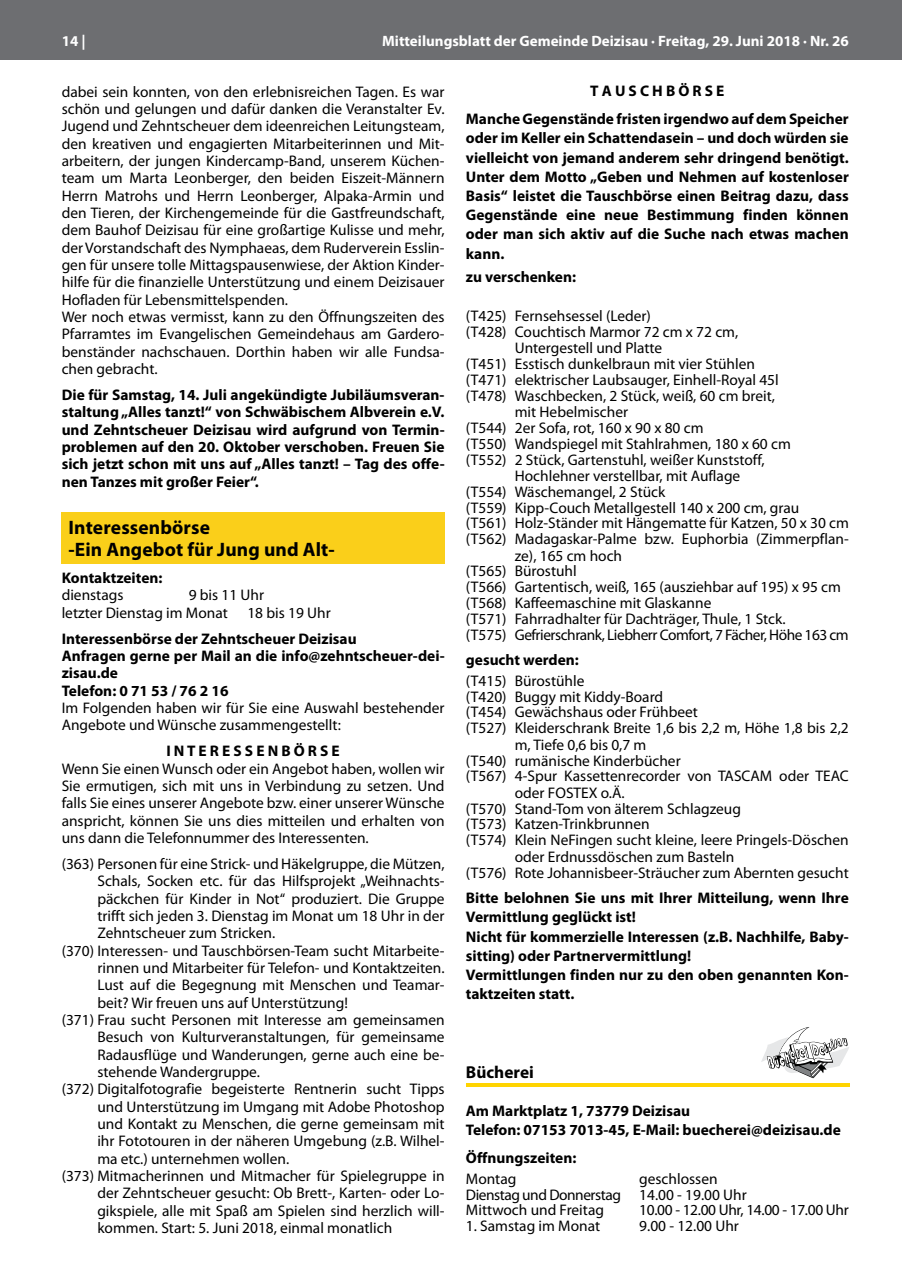
<style>
.page{position:relative;width:902px;height:1280px;background:#fff}
.page>*{position:absolute;margin:0;border:0;box-sizing:border-box;transform-origin:0 0}
.t1{font:700 19.5px/22.2px "Myriad Pro";letter-spacing:.005em;color:#000}
.t2{font:700 17.25px "Myriad Pro";color:#000}
.t3{font:15.3px/17.4px "Myriad Pro";color:#000}
.t4{font:700 15.3px/19.2px "Myriad Pro";color:#000}
.t5{font:15.3px "Myriad Pro";letter-spacing:-.03em;color:#000}
.t6{font:15.3px "Myriad Pro";letter-spacing:-.02em;color:#000}
.t7{font:700 15px "Myriad Pro";color:#fff}
</style>
<div class="page">
<div style="left:0;top:0;width:901px;height:60px;background:#6d6e71"></div>
<div style="left:62px;top:512px;width:383px;height:51px;background:#facf1a"></div>
<svg style="left:761px;top:1027px;width:88px;height:51px"></svg>
<hr style="left:466px;top:1083px;width:383px;height:3px;background:#ffd400">
<p class="t7" style="left:62px;top:31px;width:25px">14 |</p>
<p class="t7" style="left:382px;top:31px;width:468px">Mitteilungsblatt der Gemeinde Deizisau · Freitag, 29. Juni 2018 · Nr. 26</p>
<p class="t3" style="left:62px;top:82px;width:384px">dabei sein konnten, von den erlebnisreichen Tagen. Es war schön und gelungen und dafür danken die Veranstalter Ev.<br>Jugend und Zehntscheuer dem ideenreichen Leitungsteam, den kreativen und engagierten Mitarbeiterinnen und Mit&shy;arbeitern, der jungen Kindercamp-Band, unserem Küchen&shy;team um Marta Leonberger, den beiden Eiszeit-Männern Herrn Matrohs und Herrn Leonberger, Alpaka-Armin und den Tieren, der Kirchengemeinde für die Gastfreundschaft, dem Bauhof Deizisau für eine großartige Kulisse und mehr, der Vorstandschaft des Nymphaeas, dem Ruderverein Esslin&shy;gen für unsere tolle Mittagspausenwiese, der Aktion Kinder&shy;hilfe für die finanzielle Unterstützung und einem Deizisauer Hofladen für Lebensmittelspenden.<br>Wer noch etwas vermisst, kann zu den Öffnungszeiten des Pfarramtes im Evangelischen Gemeindehaus am Gardero&shy;benständer nachschauen. Dorthin haben wir alle Fundsa&shy;chen gebracht.</p>
<p class="t4" style="left:62px;top:386px;width:384px;line-height:17.4px;text-align:justify">Die für Samstag, 14. Juli angekündigte Jubiläumsveran&shy;staltung „Alles tanzt!“ von Schwäbischem Albverein e.V. und Zehntscheuer Deizisau wird aufgrund von Termin&shy;problemen auf den 20. Oktober verschoben. Freuen Sie sich jetzt schon mit uns auf „Alles tanzt! – Tag des offe&shy;nen Tanzes mit großer Feier“.</p>
<p class="t1" style="left:68px;top:516px;width:268px">Interessenbörse<br>-Ein Angebot für Jung und Alt-</p>
<p class="t4" style="left:62px;top:568px;width:102px">Kontaktzeiten:</p>
<p class="t3" style="left:62px;top:586px;width:63px">dienstags</p>
<p class="t4" style="left:466px;top:77px;width:384px;line-height:27.8px;text-align:center">T A U S C H B Ö R S E<br>Manche Gegenstände fristen irgendwo auf dem Speicher</p>
<p class="t4" style="left:466px;top:128px;width:384px;text-align:justify">oder im Keller ein Schattendasein – und doch würden sie vielleicht von jemand anderem sehr dringend benötigt.<br>Unter dem Motto „Geben und Nehmen auf kostenloser Basis“ leistet die Tauschbörse einen Beitrag dazu, dass Gegenstände eine neue Bestimmung finden können oder man sich aktiv auf die Suche nach etwas machen kann.</p>
<p class="t4" style="left:466px;top:267px;width:112px">zu verschenken:</p>
<p class="t3" style="left:466px;top:307px;width:186px">(T425) Fernsehsessel (Leder)</p>
<p class="t3" style="left:466px;top:323px;width:274px">(T428) Couchtisch Marmor 72 cm x 72 cm,</p>
<p class="t3" style="left:514px;top:339px;width:149px">Untergestell und Platte</p>
<p class="t3" style="left:466px;top:355px;width:290px">(T451) Esstisch dunkelbraun mit vier Stühlen</p>
<p class="t3" style="left:466px;top:371px;width:314px">(T471) elektrischer Laubsauger, Einhell-Royal 45l</p>
<p class="t3" style="left:466px;top:387px;width:310px">(T478) Waschbecken, 2 Stück, weiß, 60 cm breit,</p>
<p class="t3" style="left:514px;top:403px;width:115px">mit Hebelmischer</p>
<p class="t3" style="left:466px;top:419px;width:239px">(T544) 2er Sofa, rot, 160 x 90 x 80 cm</p>
<p class="t3" style="left:466px;top:435px;width:326px">(T550) Wandspiegel mit Stahlrahmen, 180 x 60 cm</p>
<p class="t3" style="left:466px;top:450px;width:300px">(T552) 2 Stück, Gartenstuhl, weißer Kunststoff,</p>
<p class="t3" style="left:514px;top:467px;width:227px">Hochlehner verstellbar, mit Auflage</p>
<p class="t3" style="left:466px;top:483px;width:201px">(T554) Wäschemangel, 2 Stück</p>
<p class="t3" style="left:466px;top:498px;width:335px">(T559) Kipp-Couch Metallgestell 140 x 200 cm, grau</p>
<p class="t3" style="left:466px;top:514px;width:384px">(T561) Holz-Ständer mit Hängematte für Katzen, 50 x 30 cm</p>
<p class="t3" style="left:466px;top:530px;width:384px">(T562) Madagaskar-Palme bzw. Euphorbia (Zimmerpflan-</p>
<p class="t3" style="left:514px;top:547px;width:109px">ze), 165 cm hoch</p>
<p class="t3" style="left:466px;top:562px;width:112px">(T565) Bürostuhl</p>
<p class="t3" style="left:466px;top:578px;width:376px">(T566) Gartentisch, weiß, 165 (ausziehbar auf 195) x 95 cm</p>
<p class="t3" style="left:466px;top:594px;width:247px">(T568) Kaffeemaschine mit Glaskanne</p>
<p class="t3" style="left:466px;top:610px;width:321px">(T571) Fahrradhalter für Dachträger, Thule, 1 Stck.</p>
<p class="t5" style="left:466px;top:625px;width:384px">(T575) Gefrierschrank, Liebherr Comfort, 7 Fächer, Höhe 163 cm</p>
<p class="t4" style="left:466px;top:650px;width:114px">gesucht werden:</p>
<p class="t3" style="left:466px;top:672px;width:120px">(T415) Bürostühle</p>
<p class="t3" style="left:466px;top:688px;width:199px">(T420) Buggy mit Kiddy-Board</p>
<p class="t3" style="left:466px;top:703px;width:234px">(T454) Gewächshaus oder Frühbeet</p>
<p class="t3" style="left:466px;top:719px;width:384px">(T527) Kleiderschrank Breite 1,6 bis 2,2 m, Höhe 1,8 bis 2,2</p>
<p class="t3" style="left:514px;top:736px;width:133px">m, Tiefe 0,6 bis 0,7 m</p>
<p class="t3" style="left:466px;top:751px;width:216px">(T540) rumänische Kinderbücher</p>
<p class="t3" style="left:466px;top:767px;width:384px">(T567) 4-Spur Kassettenrecorder von TASCAM oder TEAC</p>
<p class="t3" style="left:514px;top:784px;width:111px">oder FOSTEX o.Ä.</p>
<p class="t3" style="left:466px;top:799px;width:276px">(T570) Stand-Tom von älterem Schlagzeug</p>
<p class="t3" style="left:466px;top:815px;width:185px">(T573) Katzen-Trinkbrunnen</p>
<p class="t3" style="left:466px;top:831px;width:384px">(T574) Klein NeFingen sucht kleine, leere Pringels-Döschen</p>
<p class="t3" style="left:514px;top:848px;width:221px">oder Erdnussdöschen zum Basteln</p>
<p class="t3" style="left:466px;top:863px;width:384px">(T576) Rote Johannisbeer-Sträucher zum Abernten gesucht</p>
<p class="t4" style="left:466px;top:888px;width:384px">Bitte belohnen Sie uns mit Ihrer Mitteilung, wenn Ihre Vermittlung geglückt ist!<br>Nicht für kommerzielle Interessen (z.B. Nachhilfe, Baby&shy;sitting) oder Partnervermittlung!<br>Vermittlungen finden nur zu den oben genannten Kon&shy;taktzeiten statt.</p>
<p class="t3" style="left:62px;top:586px;width:204px;text-indent:127px">9 bis 11 Uhr letzter Dienstag im Monat</p>
<p class="t3" style="left:247px;top:604px;width:85px">18 bis 19 Uhr</p>
<p class="t4" style="left:62px;top:629px;width:384px;line-height:17.4px">Interessenbörse der Zehntscheuer Deizisau<br>Anfragen gerne per Mail an die info@zehntscheuer-dei&shy;zisau.de<br>Telefon: 0 71 53 / 76 2 16</p>
<p class="t3" style="left:62px;top:699px;width:384px">Im Folgenden haben wir für Sie eine Auswahl bestehender<br>Angebote und Wünsche zusammengestellt:</p>
<p class="t4" style="left:166px;top:741px;width:175px">I N T E R E S S E N B Ö R S E</p>
<p class="t3" style="left:62px;top:759px;width:384px;text-align:justify">Wenn Sie einen Wunsch oder ein Angebot haben, wollen wir Sie ermutigen, sich mit uns in Verbindung zu setzen. Und falls Sie eines unserer Angebote bzw. einer unserer Wünsche anspricht, können Sie uns dies mitteilen und erhalten von uns dann die Telefonnummer des Interessenten.</p>
<p class="t3" style="left:62px;top:855px;width:384px">(363) Personen für eine Strick- und Häkelgruppe, die Mützen,</p>
<p class="t3" style="left:97px;top:872px;width:349px">Schals, Socken etc. für das Hilfsprojekt „Weihnachts-</p>
<p class="t3" style="left:97px;top:889px;width:349px">päckchen für Kinder in Not“ produziert. Die Gruppe</p>
<p class="t3" style="left:97px;top:907px;width:349px">trifft sich jeden 3. Dienstag im Monat um 18 Uhr in der</p>
<p class="t3" style="left:97px;top:924px;width:179px">Zehntscheuer zum Stricken.</p>
<p class="t3" style="left:62px;top:941px;width:384px">(370) Interessen- und Tauschbörsen-Team sucht Mitarbeite-</p>
<p class="t3" style="left:97px;top:959px;width:349px">rinnen und Mitarbeiter für Telefon- und Kontaktzeiten.</p>
<p class="t3" style="left:97px;top:976px;width:349px">Lust auf die Begegnung mit Menschen und Teamar-</p>
<p class="t3" style="left:97px;top:993px;width:252px">beit? Wir freuen uns auf Unterstützung!</p>
<p class="t3" style="left:62px;top:1011px;width:384px">(371) Frau sucht Personen mit Interesse am gemeinsamen</p>
<p class="t3" style="left:97px;top:1028px;width:349px">Besuch von Kulturveranstaltungen, für gemeinsame</p>
<p class="t3" style="left:97px;top:1045px;width:349px">Radausflüge und Wanderungen, gerne auch eine be-</p>
<p class="t3" style="left:97px;top:1063px;width:164px">stehende Wandergruppe.</p>
<p class="t3" style="left:62px;top:1080px;width:384px">(372) Digitalfotografie begeisterte Rentnerin sucht Tipps</p>
<p class="t3" style="left:97px;top:1097px;width:348px">und Unterstützung im Umgang mit Adobe Photoshop</p>
<p class="t3" style="left:97px;top:1115px;width:349px">und Kontakt zu Menschen, die gerne gemeinsam mit</p>
<p class="t3" style="left:97px;top:1132px;width:349px">ihr Fototouren in der näheren Umgebung (z.B. Wilhel-</p>
<p class="t3" style="left:97px;top:1149px;width:193px">ma etc.) unternehmen wollen.</p>
<p class="t3" style="left:62px;top:1167px;width:384px">(373) Mitmacherinnen und Mitmacher für Spielegruppe in</p>
<p class="t3" style="left:97px;top:1184px;width:349px">der Zehntscheuer gesucht: Ob Brett-, Karten- oder Lo-</p>
<p class="t3" style="left:97px;top:1202px;width:349px">gikspiele, alle mit Spaß am Spielen sind herzlich will-</p>
<p class="t3" style="left:97px;top:1219px;width:296px">kommen. Start: 5. Juni 2018, einmal monatlich</p>
<p class="t2" style="left:466px;top:1063px;width:69px">Bücherei</p>
<p class="t4" style="left:466px;top:1101px;width:376px">Am Marktplatz 1, 73779 Deizisau<br>Telefon: 07153 7013-45, E-Mail: buecherei@deizisau.de</p>
<p class="t4" style="left:466px;top:1148px;width:112px">Öffnungszeiten:</p>
<p class="t3" style="left:466px;top:1170px;width:52px">Montag</p>
<p class="t3" style="left:466px;top:1170px;width:282px;line-height:15.8px;text-indent:173px">geschlossen<br>Dienstag und Donnerstag 14.00 - 19.00 Uhr<br>Mittwoch und Freitag</p>
<p class="t6" style="left:639px;top:1201px;width:211px">10.00 - 12.00 Uhr, 14.00 - 17.00 Uhr</p>
<p class="t3" style="left:466px;top:1217px;width:136px">1. Samstag im Monat</p>
<p class="t3" style="left:639px;top:1217px;width:101px">9.00 - 12.00 Uhr</p>
</div>
